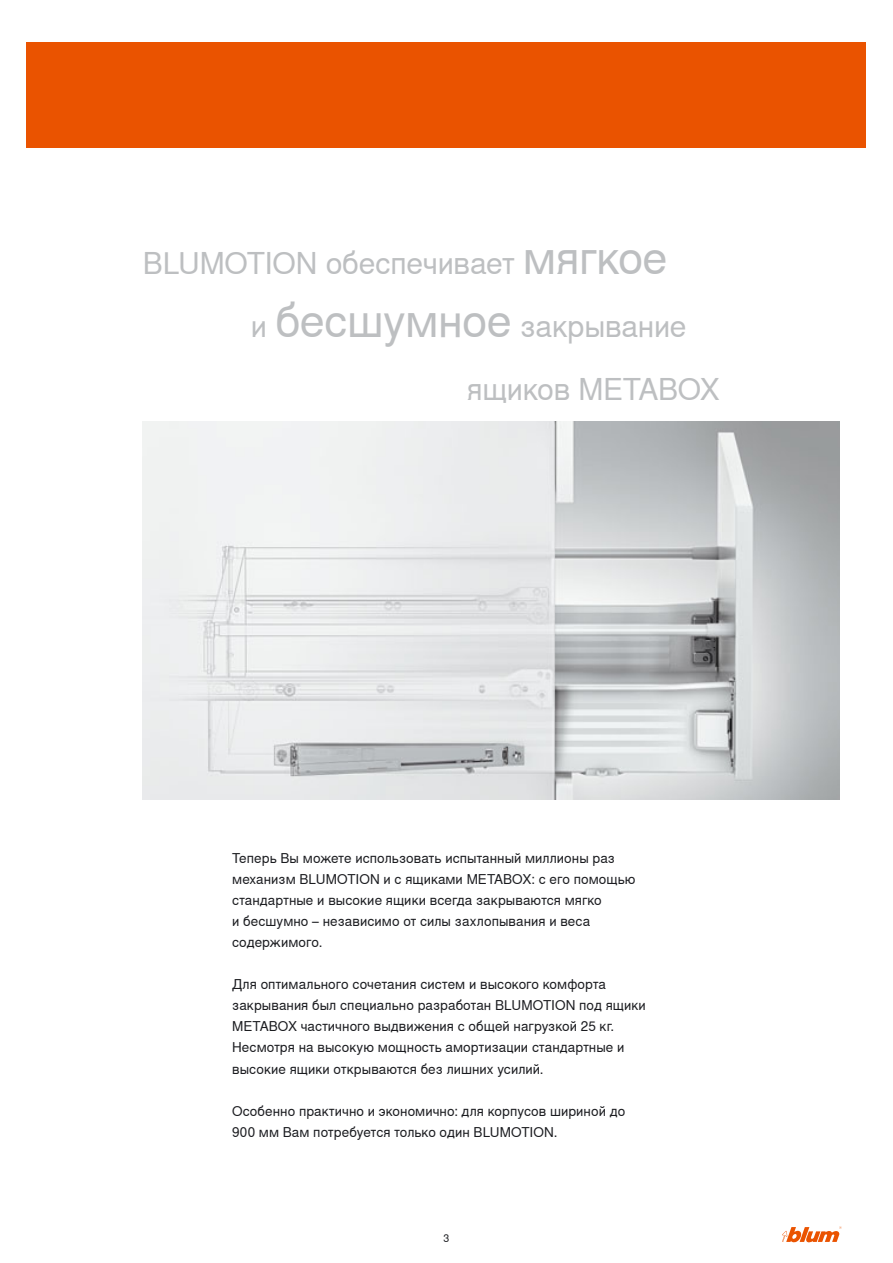
<style>
.page{position:relative;width:893px;height:1263px;background:#fff}
.page>*{position:absolute;margin:0;border:0;box-sizing:border-box;transform-origin:0 0}
.t1{font:30px "Nimbus Sans Global";letter-spacing:-.01em;color:#bdbfc1}
.t2{font:13.5px/21px "Nimbus Sans Global";letter-spacing:.005em;color:#1b1c20}
.t3{font:10.5px "Nimbus Sans Global";color:#1b1c20}
.s1{font-size:45px}
</style>
<div class="page">
<div style="left:27px;top:42px;width:839px;height:105px;background:#ea5300"></div>
<svg style="left:782px;top:1226px;width:60px;height:16px"></svg>
<img style="left:143px;top:421px;width:696px;height:379px">
<h1 class="t1" style="left:143px;top:244px;width:526px">BLUMOTION обеспечивает <span class="s1">мягкое</span></h1>
<h1 class="t1" style="left:251px;top:307px;width:437px">и <span class="s1">бесшумное</span> закрывание</h1>
<h1 class="t1" style="left:467px;top:371px;width:254px">ящиков METABOX</h1>
<p class="t2" style="left:232px;top:847px;width:405px">Теперь Вы можете использовать испытанный миллионы раз механизм BLUMOTION и с ящиками METABOX: с его помощью стандартные и высокие ящики всегда закрываются мягко<br>и бесшумно – независимо от силы захлопывания и веса содержимого.</p>
<p class="t2" style="left:232px;top:974px;width:415px">Для оптимального сочетания систем и высокого комфорта закрывания был специально разработан BLUMOTION под ящики METABOX частичного выдвижения с общей нагрузкой 25 кг.<br>Несмотря на высокую мощность амортизации стандартные и высокие ящики открываются без лишних усилий.</p>
<p class="t2" style="left:232px;top:1100px;width:395px">Особенно практично и экономично: для корпусов шириной до<br>900 мм Вам потребуется только один BLUMOTION.</p>
<p class="t3" style="left:444px;top:1232px;width:7px">3</p>
</div>
